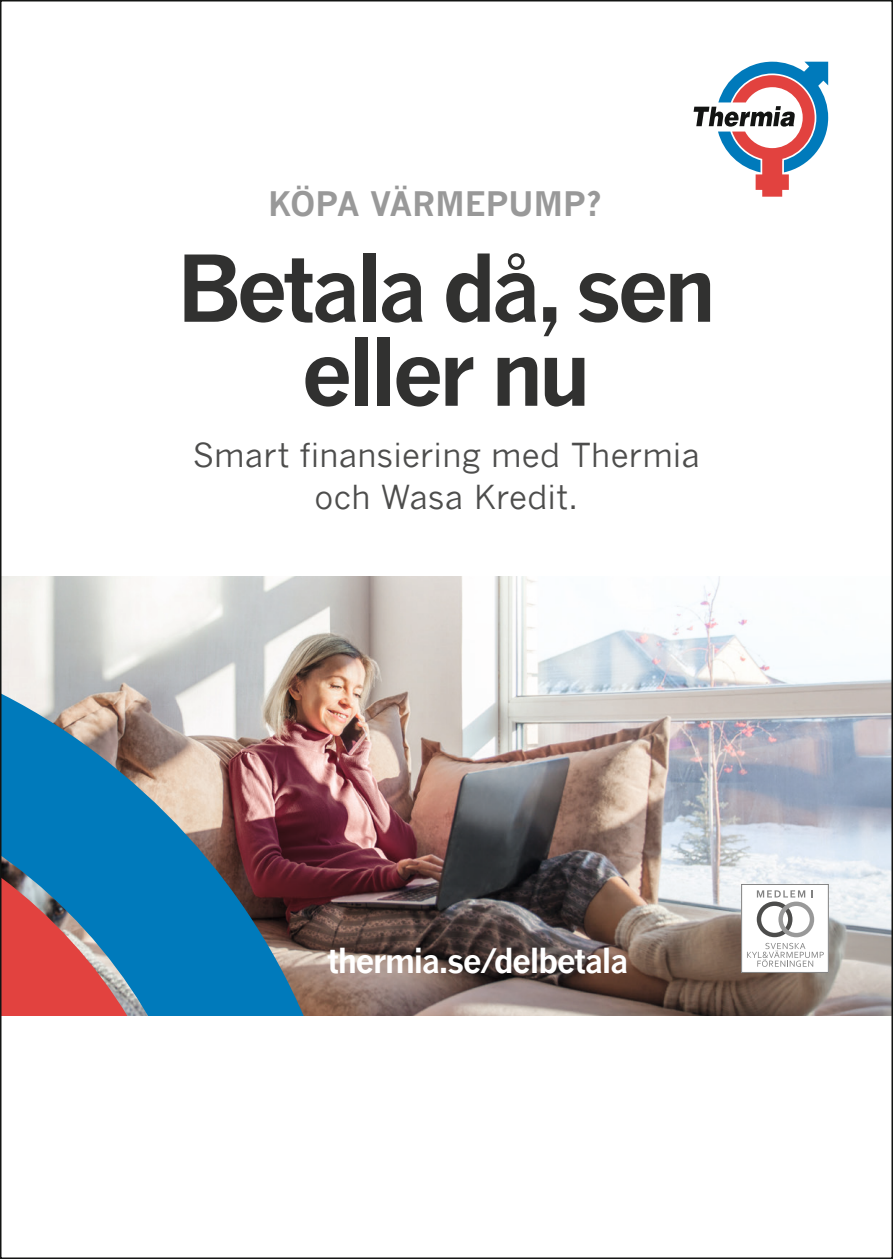
<style>
.page{position:relative;width:893px;height:1259px;background:#fff}
.page>*{position:absolute;margin:0;border:0;box-sizing:border-box;transform-origin:0 0}
.t1{font:700 90px/84px "News Gothic";letter-spacing:-.065em;color:#313130;text-align:center}
.t2{font:33px/42px "News Gothic";letter-spacing:-.005em;color:#4d4d4c;text-align:center}
.t3{font:700 33px "News Gothic";letter-spacing:-.055em;color:#fff}
.t4{font:700 33px "News Gothic";letter-spacing:.005em;color:#999}
</style>
<div class="page">
<svg style="left:694px;top:62px;width:134px;height:135px"></svg>
<img style="left:3px;top:577px;width:887px;height:438px">
<img style="left:3px;top:622px;width:354px;height:393px">
<svg style="left:3px;top:779px;width:197px;height:236px;background:#46759e"></svg>
<div style="left:741px;top:884px;width:88px;height:88px;background:#fff"></div>
<div style="left:741px;top:884px;width:88px;height:88px;border:1px solid #818181"></div>
<svg style="left:747px;top:943px;width:77px;height:24px"></svg>
<svg style="left:757px;top:890px;width:57px;height:47px"></svg>
<p class="t4" style="left:268px;top:186px;width:335px">KÖPA VÄRMEPUMP?</p>
<h1 class="t1" style="left:177px;top:248px;width:541px">Betala då, sen eller nu</h1>
<p class="t2" style="left:193px;top:435px;width:509px">Smart finansiering med Thermia och Wasa Kredit.</p>
<p class="t3" style="left:327px;top:942px;width:303px">thermia.se/delbetala</p>
</div>
